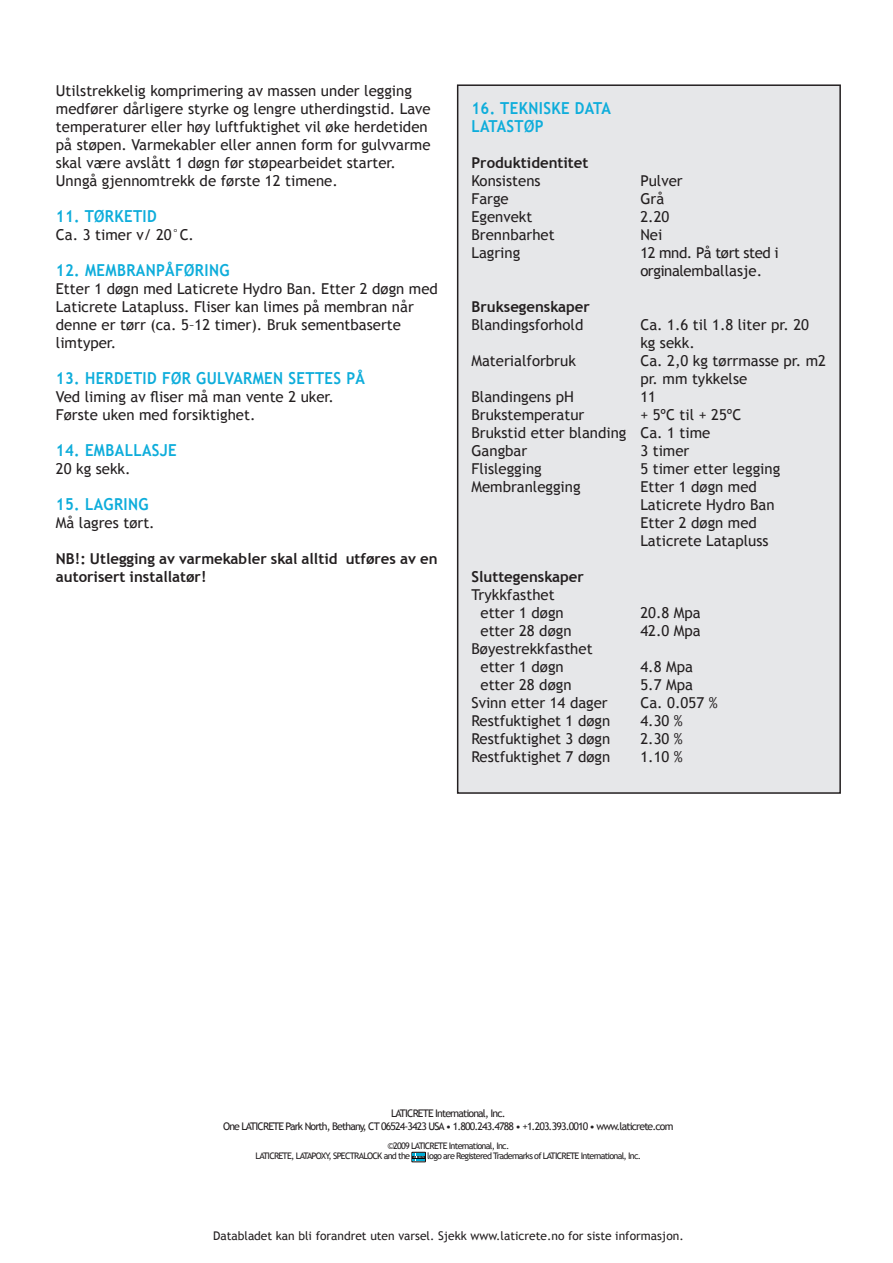
<style>
.page{position:relative;width:893px;height:1263px;background:#fff}
.page>*{position:absolute;margin:0;border:0;box-sizing:border-box;transform-origin:0 0}
.t1{font:700 16.5px/18px "Trebuchet MS";letter-spacing:.025em;color:#0eaddb;scale:.91 1}
.t2{font:15px/18px "Trebuchet MS";color:#231f20}
.t3{font:700 15px/18px "Trebuchet MS";color:#231f20}
.t4{font:12px "Trebuchet MS";color:#231f20}
.t5{font:10.5px/12.6px "Trebuchet MS";letter-spacing:-.08em;color:#231f20;text-align:center}
.t6{font:9px/10.8px "Trebuchet MS";letter-spacing:-.08em;color:#231f20}
</style>
<div class="page">
<div style="left:412px;top:1152px;width:13px;height:10px;border:1px solid #010203"></div>
<svg style="left:412px;top:1153px;width:14px;height:10px"></svg>
<div style="left:458px;top:85px;width:382px;height:708px;background:#e6e7e9"></div>
<div style="left:457px;top:84px;width:384px;height:710px;border:2px solid #231f20"></div>
<p class="t2" style="left:56px;top:81px;width:376px">Utilstrekkelig komprimering av massen under legging medfører dårligere styrke og lengre utherdingstid. Lave temperaturer eller høy luftfuktighet vil øke herdetiden på støpen. Varmekabler eller annen form for gulvvarme skal være avslått 1 døgn før støpearbeidet starter.<br>Unngå gjennomtrekk de første 12 timene.</p>
<p class="t1" style="left:56px;top:207px;width:112px">11. TØRKETID</p>
<p class="t2" style="left:56px;top:225px;width:140px">Ca. 3 timer v/ 20°C.</p>
<p class="t1" style="left:56px;top:261px;width:192px">12. MEMBRANPÅFØRING</p>
<p class="t2" style="left:56px;top:279px;width:383px">Etter 1 døgn med Laticrete Hydro Ban. Etter 2 døgn med Laticrete Latapluss. Fliser kan limes på membran når denne er tørr (ca. 5–12 timer). Bruk sementbaserte limtyper.</p>
<p class="t1" style="left:56px;top:369px;width:341px">13. HERDETID FØR GULVARMEN SETTES PÅ</p>
<p class="t2" style="left:56px;top:387px;width:280px">Ved liming av fliser må man vente 2 uker.<br>Første uken med forsiktighet.</p>
<p class="t1" style="left:56px;top:441px;width:134px">14. EMBALLASJE</p>
<p class="t2" style="left:56px;top:459px;width:76px">20 kg sekk.</p>
<p class="t1" style="left:56px;top:495px;width:103px">15. LAGRING</p>
<p class="t2" style="left:56px;top:513px;width:100px">Må lagres tørt.</p>
<p class="t3" style="left:56px;top:549px;width:383px">NB!: Utlegging av varmekabler skal alltid utføres av en autorisert installatør!</p>
<p class="t1" style="left:471px;top:99px;width:155px">16. TEKNISKE DATA<br>LATASTØP</p>
<p class="t3" style="left:471px;top:154px;width:119px">Produktidentitet</p>
<p class="t2" style="left:471px;top:172px;width:85px">Konsistens<br>Farge<br>Egenvekt<br>Brennbarhet<br>Lagring</p>
<p class="t3" style="left:471px;top:298px;width:120px">Bruksegenskaper</p>
<p class="t2" style="left:471px;top:316px;width:113px">Blandingsforhold</p>
<p class="t2" style="left:471px;top:352px;width:106px">Materialforbruk</p>
<p class="t2" style="left:471px;top:388px;width:157px">Blandingens pH<br>Brukstemperatur<br>Brukstid etter blanding<br>Gangbar<br>Flislegging<br>Membranlegging</p>
<p class="t3" style="left:471px;top:568px;width:114px">Sluttegenskaper</p>
<p class="t2" style="left:471px;top:586px;width:85px">Trykkfasthet</p>
<p class="t2" style="left:480px;top:604px;width:85px">etter 1 døgn</p>
<p class="t2" style="left:480px;top:622px;width:93px">etter 28 døgn</p>
<p class="t2" style="left:471px;top:640px;width:123px">Bøyestrekkfasthet</p>
<p class="t2" style="left:480px;top:658px;width:85px">etter 1 døgn</p>
<p class="t2" style="left:480px;top:676px;width:93px">etter 28 døgn</p>
<p class="t2" style="left:471px;top:694px;width:138px">Svinn etter 14 dager</p>
<p class="t2" style="left:471px;top:712px;width:140px">Restfuktighet 1 døgn</p>
<p class="t2" style="left:471px;top:730px;width:140px">Restfuktighet 3 døgn</p>
<p class="t2" style="left:471px;top:748px;width:140px">Restfuktighet 7 døgn</p>
<p class="t2" style="left:640px;top:172px;width:140px">Pulver<br>Grå<br>2.20<br>Nei<br>12 mnd. På tørt sted i orginalemballasje.</p>
<p class="t2" style="left:640px;top:316px;width:187px">Ca. 1.6 til 1.8 liter pr. 20 kg sekk.<br>Ca. 2,0 kg tørrmasse pr. m2 pr. mm tykkelse<br>11<br>+ 5ºC til + 25ºC<br>Ca. 1 time<br>3 timer<br>5 timer etter legging<br>Etter 1 døgn med<br>Laticrete Hydro Ban<br>Etter 2 døgn med<br>Laticrete Latapluss</p>
<p class="t2" style="left:640px;top:604px;width:62px">20.8 Mpa<br>42.0 Mpa</p>
<p class="t2" style="left:640px;top:658px;width:79px">4.8 Mpa<br>5.7 Mpa<br>Ca. 0.057 %<br>4.30 %<br>2.30 %<br>1.10 %</p>
<p class="t5" style="left:223px;top:1107px;width:452px">LATICRETE International, Inc.<br>One LATICRETE Park North, Bethany, CT 06524-3423 USA • 1.800.243.4788 • +1.203.393.0010 • www.laticrete.com</p>
<p class="t6" style="left:256px;top:1140px;width:255px;text-indent:132px">©2009 LATICRETE International, Inc.<br>LATICRETE, LATAPOXY, SPECTRALOCK and the</p>
<p class="t6" style="left:427px;top:1151px;width:215px">logo are Registered Trademarks of LATICRETE International, Inc.</p>
<p class="t4" style="left:213px;top:1228px;width:472px">Databladet kan bli forandret uten varsel. Sjekk www.laticrete.no for siste informasjon.</p>
</div>
